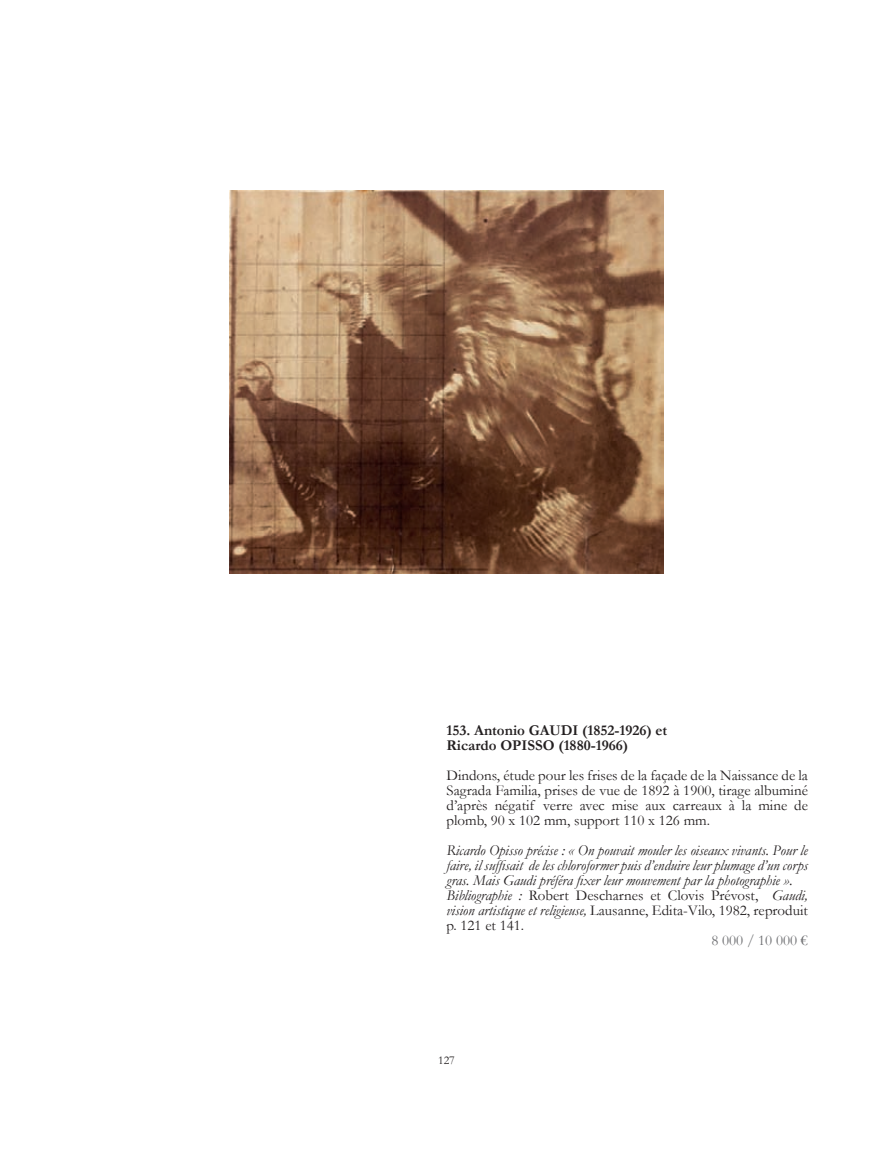
<style>
.page{position:relative;width:893px;height:1149px;background:#fff}
.page>*{position:absolute;margin:0;border:0;box-sizing:border-box;transform-origin:0 0}
.t1{font:italic 15px/15px "Garamond";color:#231f20}
.t2{font:15px/15px "Garamond";color:#231f20;text-align:justify}
.t3{font:700 15px/15px "Garamond";color:#231f20}
.t4{font:15px "Garamond";color:#6c6d70}
.t5{font:12px "Garamond";color:#231f20}
.s1{font-style:normal}
</style>
<div class="page">
<img style="left:230px;top:190px;width:433px;height:383px">
<p class="t3" style="left:446px;top:722px;width:222px">153. Antonio GAUDI (1852-1926) et<br>Ricardo OPISSO (1880-1966)</p>
<p class="t2" style="left:446px;top:767px;width:363px">Dindons, étude pour les frises de la façade de la Naissance de la Sagrada Familia, prises de vue de 1892 à 1900, tirage albuminé d’après négatif verre avec mise aux carreaux à la mine de plomb, 90 x 102 mm, support 110 x 126 mm.</p>
<p class="t1" style="left:446px;top:842px;width:363px">Ricardo Opisso précise : « On pouvait mouler les oiseaux vivants. Pour le faire, il suffisait de les chloroformer puis d’enduire leur plumage d’un corps gras. Mais Gaudi préféra fixer leur mouvement par la photographie ».<br>Bibliographie : <span class="s1">Robert Descharnes et Clovis Prévost,</span> Gaudi, vision artistique et religieuse, <span class="s1">Lausanne, Edita-Vilo, 1982, reproduit p. 121 et 141.</span></p>
<p class="t4" style="left:711px;top:931px;width:98px">8 000 / 10 000 €</p>
<p class="t5" style="left:438px;top:1052px;width:18px">127</p>
</div>
